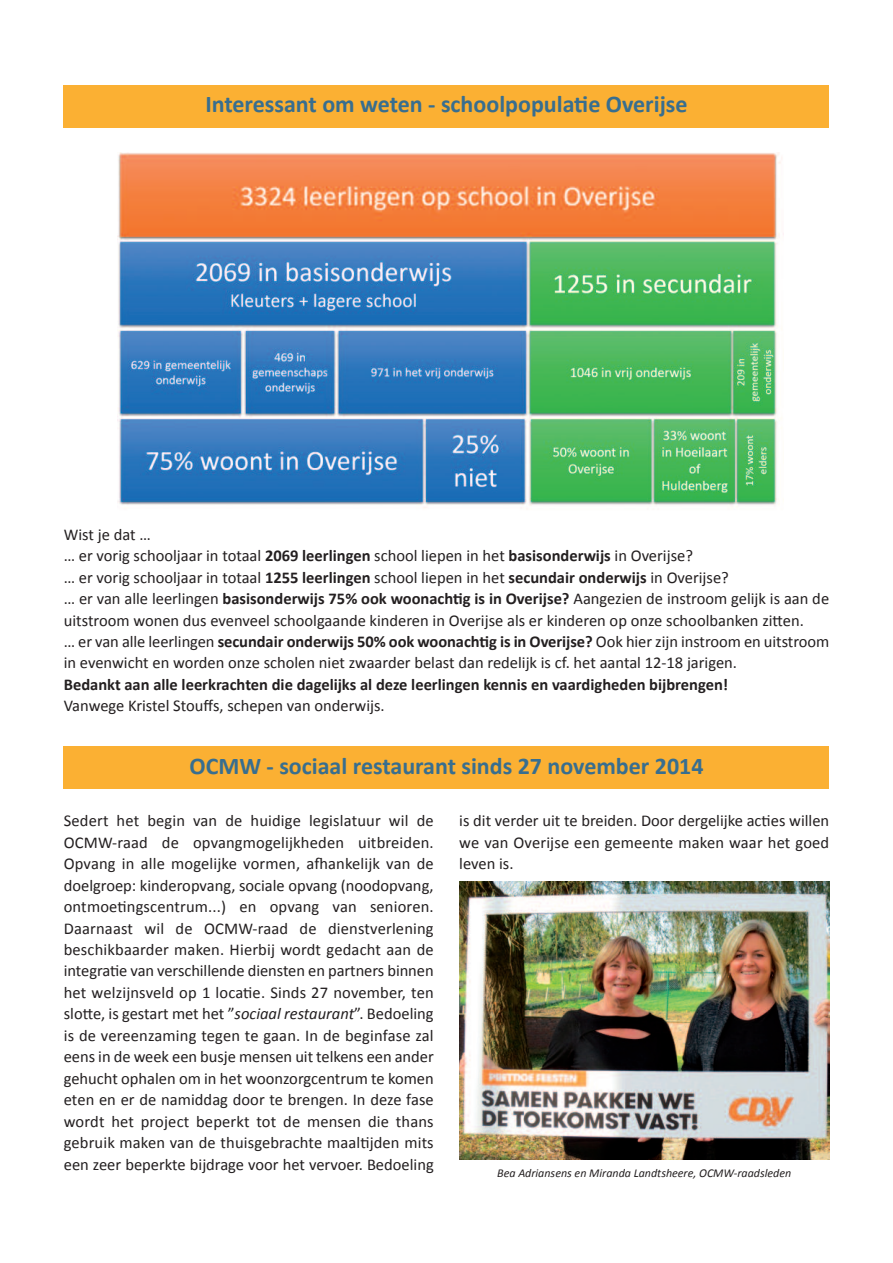
<style>
.page{position:relative;width:893px;height:1263px;background:#fff}
.page>*{position:absolute;margin:0;border:0;box-sizing:border-box;transform-origin:0 0}
.t1{font:700 24px "Calibri";color:#386e8f}
.t2{font:16.5px/21.5px "Calibri";color:#231f20;text-align:justify}
.t3{font:700 16.5px "Calibri";color:#231f20}
.t4{font:italic 12px "Calibri";color:#231f20}
.s1{font-weight:700}
.s2{font-style:italic}
</style>
<div class="page">
<div style="left:64px;top:85px;width:765px;height:43px;background:#fbb033"></div>
<img style="left:118px;top:152px;width:664px;height:357px">
<div style="left:64px;top:746px;width:765px;height:43px;background:#fbb033"></div>
<img style="left:459px;top:882px;width:370px;height:277px">
<h1 class="t1" style="left:205px;top:89px;width:484px">Interessant om weten - schoolpopulatie Overijse</h1>
<p class="t2" style="left:64px;top:523px;width:767px;text-align:left">Wist je dat …<br>… er vorig schooljaar in totaal <span class="s1">2069 leerlingen</span> school liepen in het <span class="s1">basisonderwijs</span> in Overijse?<br>… er vorig schooljaar in totaal <span class="s1">1255 leerlingen</span> school liepen in het <span class="s1">secundair onderwijs</span> in Overijse?<br>… er van alle leerlingen <span class="s1">basisonderwijs 75% ook woonachtig is in Overijse?</span> Aangezien de instroom gelijk is aan de uitstroom wonen dus evenveel schoolgaande kinderen in Overijse als er kinderen op onze schoolbanken zitten.<br>… er van alle leerlingen <span class="s1">secundair onderwijs 50% ook woonachtig is in Overijse?</span> Ook hier zijn instroom en uitstroom in evenwicht en worden onze scholen niet zwaarder belast dan redelijk is cf. het aantal 12-18 jarigen.</p>
<p class="t3" style="left:64px;top:674px;width:666px">Bedankt aan alle leerkrachten die dagelijks al deze leerlingen kennis en vaardigheden bijbrengen!</p>
<p class="t2" style="left:64px;top:695px;width:322px">Vanwege Kristel Stouffs, schepen van onderwijs.</p>
<h1 class="t1" style="left:189px;top:751px;width:516px">OCMW - sociaal restaurant sinds 27 november 2014</h1>
<p class="t2" style="left:64px;top:810px;width:371px">Sedert het begin van de huidige legislatuur wil de OCMW-raad de opvangmogelijkheden uitbreiden.<br>Opvang in alle mogelijke vormen, afhankelijk van de doelgroep: kinderopvang, sociale opvang (noodopvang, ontmoetingscentrum...) en opvang van senioren.<br>Daarnaast wil de OCMW-raad de dienstverlening beschikbaarder maken. Hierbij wordt gedacht aan de integratie van verschillende diensten en partners binnen het welzijnsveld op 1 locatie. Sinds 27 november, ten slotte, is gestart met het ”<span class="s2">sociaal restaurant</span>”. Bedoeling is de vereenzaming tegen te gaan. In de beginfase zal eens in de week een busje mensen uit telkens een ander gehucht ophalen om in het woonzorgcentrum te komen eten en er de namiddag door te brengen. In deze fase wordt het project beperkt tot de mensen die thans gebruik maken van de thuisgebrachte maaltijden mits een zeer beperkte bijdrage voor het vervoer. Bedoeling</p>
<p class="t2" style="left:459px;top:810px;width:371px">is dit verder uit te breiden. Door dergelijke acties willen we van Overijse een gemeente maken waar het goed leven is.</p>
<p class="t4" style="left:497px;top:1168px;width:296px">Bea Adriansens en Miranda Landtsheere, OCMW-raadsleden</p>
</div>
